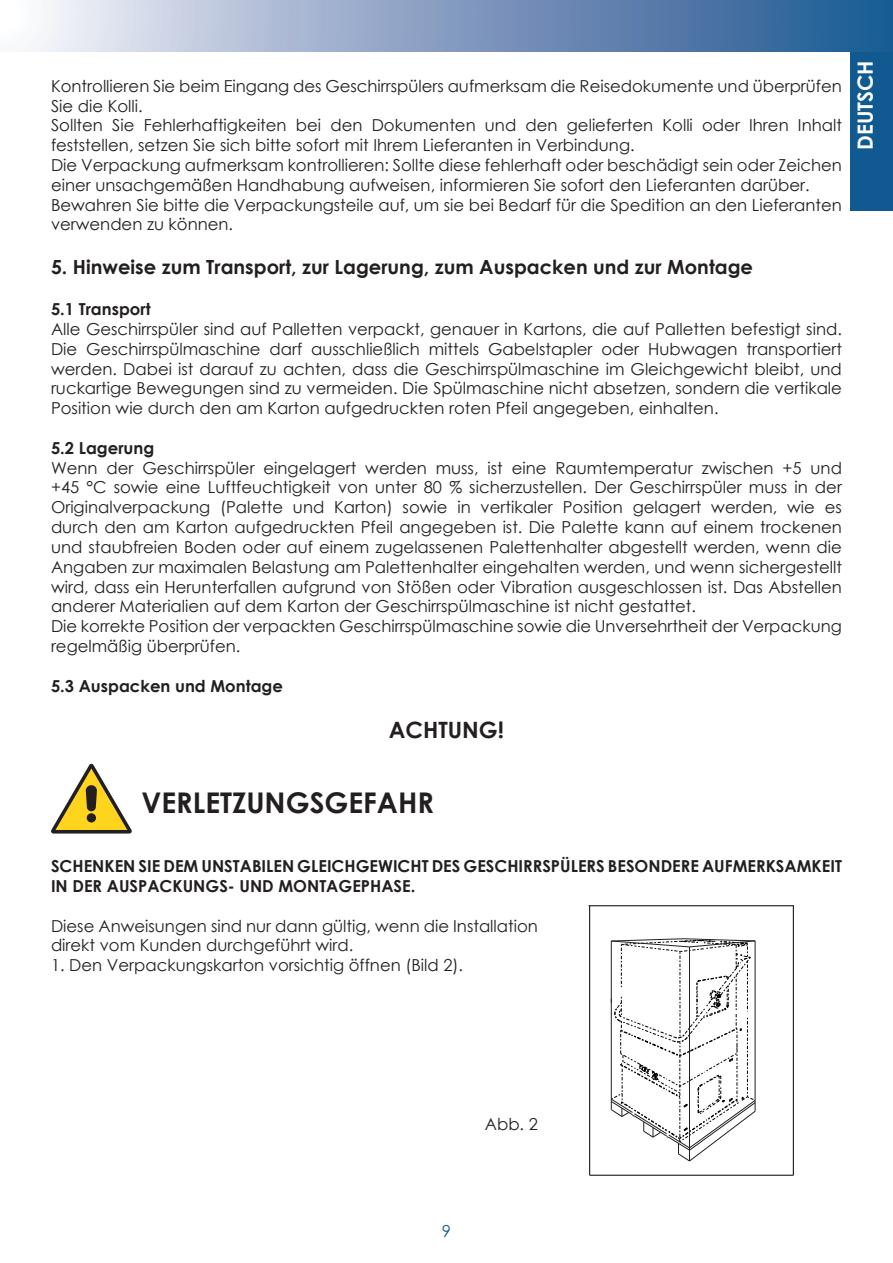
<style>
.page{position:relative;width:893px;height:1263px;background:#fff}
.page>*{position:absolute;margin:0;border:0;box-sizing:border-box;transform-origin:0 0}
.t1{font:700 28.5px "Century Gothic";color:#231f20}
.t2{font:700 22.5px "Century Gothic";color:#231f20}
.t3{font:700 21px "Century Gothic";color:#fff}
.t4{font:700 19.5px "Century Gothic";color:#231f20}
.t5{font:16.5px/19.8px "Century Gothic";color:#231f20}
.t6{font:700 16.5px/19.8px "Century Gothic";color:#231f20}
.t7{font:16.5px "Century Gothic";color:#115a91}
</style>
<div class="page">
<div style="left:850px;top:0;width:43px;height:210px;background:#115a91"></div>
<div style="left:0;top:0;width:893px;height:51px;background:linear-gradient(to right,#f9f3fa,#18508e)"></div>
<svg style="left:51px;top:764px;width:81px;height:69px"></svg>
<svg style="left:611px;top:938px;width:145px;height:224px"></svg>
<hr style="left:793px;top:906px;width:1px;height:269px;background:#231f20">
<hr style="left:589px;top:905px;width:205px;height:1px;background:#231f20">
<hr style="left:589px;top:906px;width:1px;height:269px;background:#231f20">
<hr style="left:590px;top:1175px;width:203px;height:1px;background:#231f20">
<p class="t5" style="left:51px;top:76px;width:792px">Kontrollieren Sie beim Eingang des Geschirrspülers aufmerksam die Reisedokumente und überprüfen Sie die Kolli.<br>Sollten Sie Fehlerhaftigkeiten bei den Dokumenten und den gelieferten Kolli oder Ihren Inhalt feststellen, setzen Sie sich bitte sofort mit Ihrem Lieferanten in Verbindung.<br>Die Verpackung aufmerksam kontrollieren: Sollte diese fehlerhaft oder beschädigt sein oder Zeichen einer unsachgemäßen Handhabung aufweisen, informieren Sie sofort den Lieferanten darüber.<br>Bewahren Sie bitte die Verpackungsteile auf, um sie bei Bedarf für die Spedition an den Lieferanten verwenden zu können.</p>
<p class="t4" style="left:51px;top:252px;width:703px">5. Hinweise zum Transport, zur Lagerung, zum Auspacken und zur Montage</p>
<p class="t6" style="left:51px;top:299px;width:101px">5.1 Transport</p>
<p class="t5" style="left:51px;top:319px;width:792px;text-align:justify">Alle Geschirrspüler sind auf Palletten verpackt, genauer in Kartons, die auf Palletten befestigt sind.<br>Die Geschirrspülmaschine darf ausschließlich mittels Gabelstapler oder Hubwagen transportiert werden. Dabei ist darauf zu achten, dass die Geschirrspülmaschine im Gleichgewicht bleibt, und ruckartige Bewegungen sind zu vermeiden. Die Spülmaschine nicht absetzen, sondern die vertikale Position wie durch den am Karton aufgedruckten roten Pfeil angegeben, einhalten.</p>
<p class="t6" style="left:51px;top:437px;width:105px">5.2 Lagerung</p>
<p class="t5" style="left:51px;top:458px;width:792px">Wenn der Geschirrspüler eingelagert werden muss, ist eine Raumtemperatur zwischen +5 und +45 °C sowie eine Luftfeuchtigkeit von unter 80 % sicherzustellen. Der Geschirrspüler muss in der Originalverpackung (Palette und Karton) sowie in vertikaler Position gelagert werden, wie es durch den am Karton aufgedruckten Pfeil angegeben ist. Die Palette kann auf einem trockenen und staubfreien Boden oder auf einem zugelassenen Palettenhalter abgestellt werden, wenn die Angaben zur maximalen Belastung am Palettenhalter eingehalten werden, und wenn sichergestellt wird, dass ein Herunterfallen aufgrund von Stößen oder Vibration ausgeschlossen ist. Das Abstellen anderer Materialien auf dem Karton der Geschirrspülmaschine ist nicht gestattet.<br>Die korrekte Position der verpackten Geschirrspülmaschine sowie die Unversehrtheit der Verpackung regelmäßig überprüfen.</p>
<p class="t6" style="left:51px;top:675px;width:233px">5.3 Auspacken und Montage</p>
<h2 class="t2" style="left:389px;top:713px;width:117px">ACHTUNG!</h2>
<p class="t3" style="left:849px;top:150px;width:91px;rotate:-90deg">DEUTSCH</p>
<h1 class="t1" style="left:141px;top:781px;width:294px">VERLETZUNGSGEFAHR</h1>
<p class="t6" style="left:51px;top:856px;width:792px">SCHENKEN SIE DEM UNSTABILEN GLEICHGEWICHT DES GESCHIRRSPÜLERS BESONDERE AUFMERKSAMKEIT<br>IN DER AUSPACKUNGS- UND MONTAGEPHASE.</p>
<p class="t5" style="left:51px;top:915px;width:488px">Diese Anweisungen sind nur dann gültig, wenn die Installation direkt vom Kunden durchgeführt wird.</p>
<p class="t5" style="left:51px;top:955px;width:414px">1. Den Verpackungskarton vorsichtig öffnen (Bild 2).</p>
<p class="t5" style="left:485px;top:1113px;width:54px">Abb. 2</p>
<p class="t7" style="left:442px;top:1219px;width:11px">9</p>
</div>
